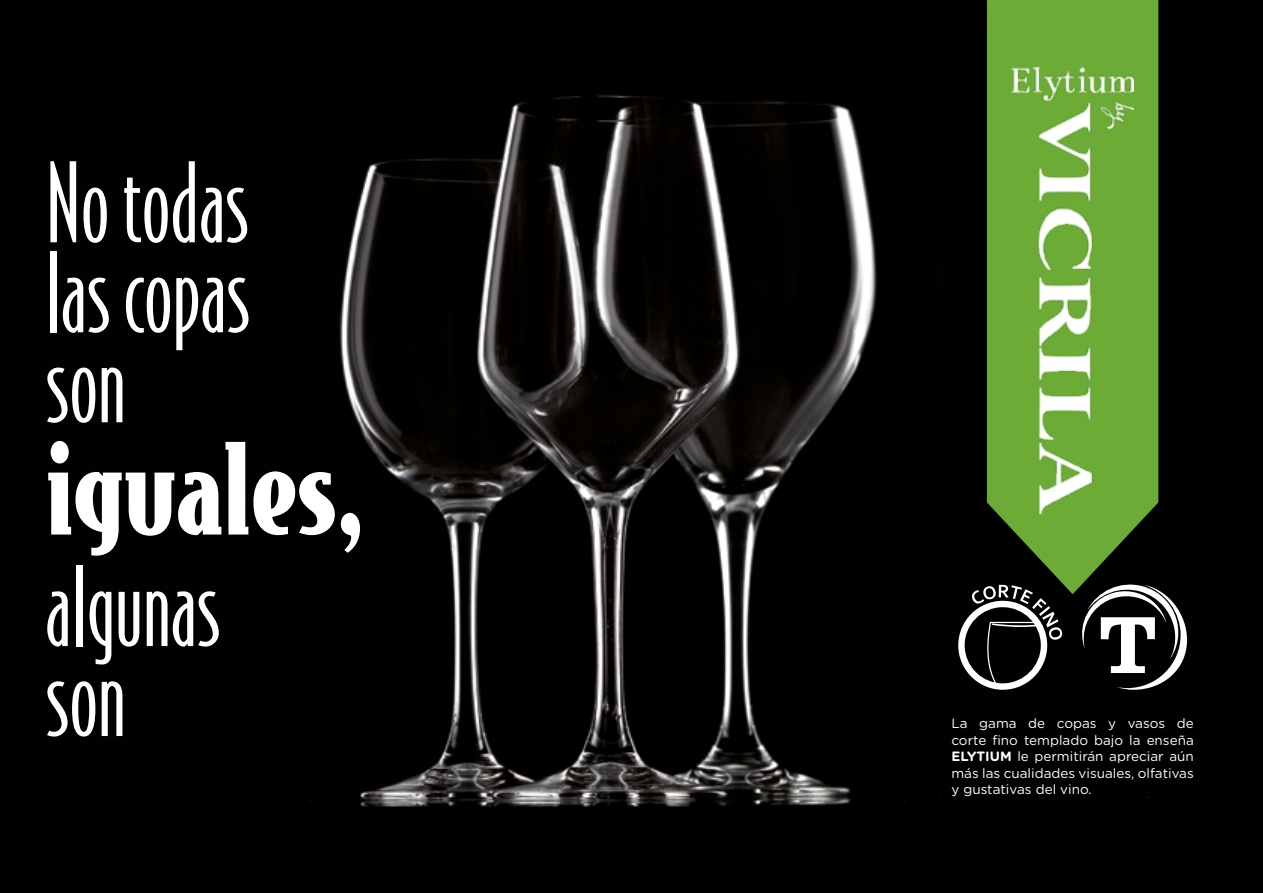
<style>
.page{position:relative;width:1263px;height:893px;background:#010100}
.page>*{position:absolute;margin:0;border:0;box-sizing:border-box;transform-origin:0 0}
.t1{font:900 120px "Bodega Serif";color:#fff}
.t2{font:300 105px/90px "Bodega Sans";color:#fff;text-align:justify}
.t3{font:13.5px/16.5px "Gotham Rounded";color:#fff;text-align:justify}
.s1{font-weight:700}
</style>
<div class="page">
<img style="left:212px;top:2px;width:951px;height:891px">
<svg style="left:987px;top:0;width:171px;height:594px;background:#5d942e"></svg>
<img style="left:1012px;top:68px;width:121px;height:446px">
<svg style="left:958px;top:585px;width:104px;height:105px"></svg>
<svg style="left:1078px;top:580px;width:109px;height:110px"></svg>
<h2 class="t2" style="left:46px;top:157px;width:206px">No todas las copas son</h2>
<h1 class="t1" style="left:46px;top:408px;width:321px">iguales,</h1>
<h2 class="t2" style="left:46px;top:560px;width:176px">algunas son</h2>
<p class="t3" style="left:951px;top:715px;width:244px">La gama de copas y vasos de corte fino templado bajo la enseña <span class="s1">ELYTIUM</span> le permitirán apreciar aún más las cualidades visuales, olfativas y gustativas del vino.</p>
</div>
